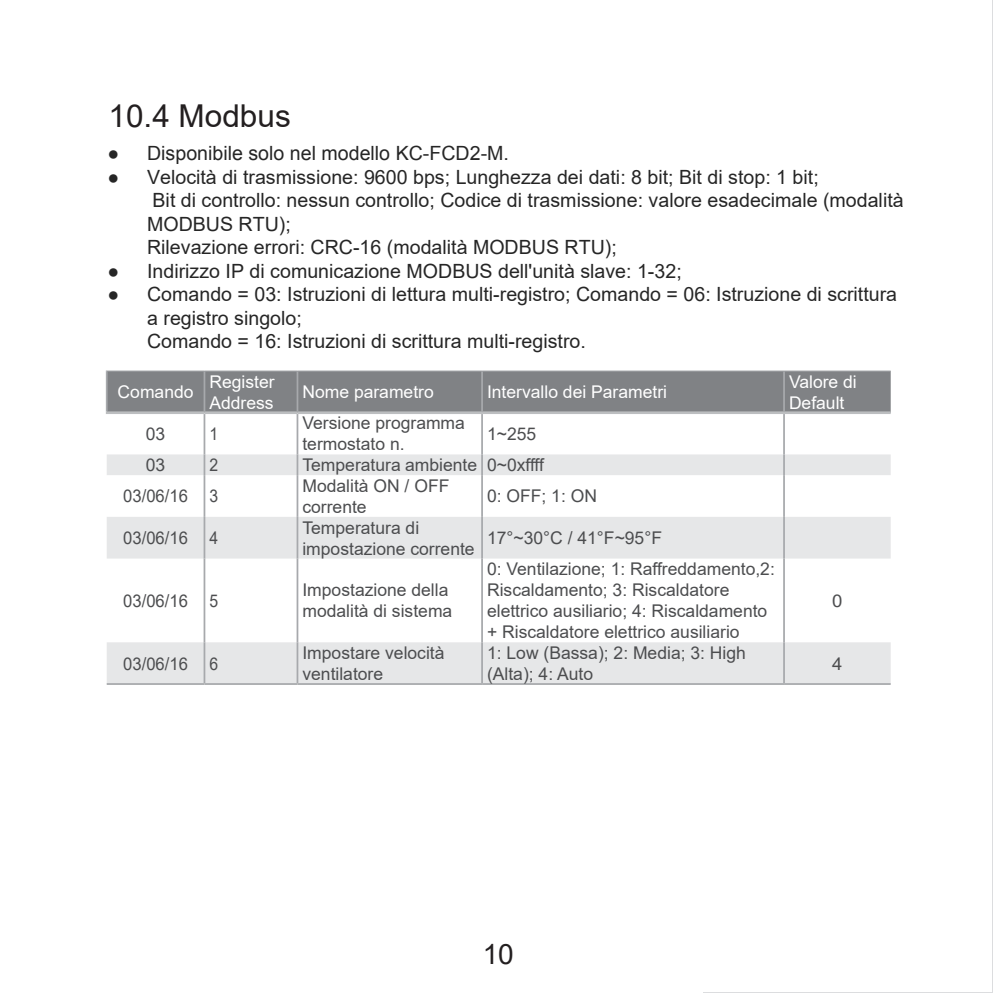
<style>
.page{position:relative;width:993px;height:993px;background:#fff}
.page>*{position:absolute;margin:0;border:0;box-sizing:border-box;transform-origin:0 0}
.t1{font:31.5px "Arial";color:#231f20}
.t2{font:28px "Arial";color:#231f20}
.t3{font:19.6px/23.4px "Arial";color:#262626}
.t4{font:19.6px "Arial";color:#262626}
.t5{font:17.5px/21px "Arial";color:#4c4d4f}
.t6{font:17.5px/21px "Arial";color:#fff}
.t7{font:17.5px "Arial";color:#4c4d4f;scale:.95 1}
.t8{font:17.5px "Arial";color:#4c4d4f;scale:.9 1}
.t9{font:17.5px "Arial";color:#4c4d4f;scale:1.06 1}
.s1{font-style:inherit}
</style>
<div class="page">
<div style="left:108px;top:371px;width:782px;height:40px;background:#808285"></div>
<svg style="left:107px;top:454px;width:783px;height:229px"></svg>
<hr style="left:106px;top:370px;width:98px;height:1px;background:#a7a9ac">
<hr style="left:204px;top:370px;width:93px;height:1px;background:#a7a9ac">
<hr style="left:297px;top:370px;width:185px;height:1px;background:#a7a9ac">
<hr style="left:482px;top:370px;width:301px;height:1px;background:#a7a9ac">
<hr style="left:783px;top:370px;width:107px;height:1px;background:#a7a9ac">
<hr style="left:106px;top:371px;width:2px;height:40px;background:#a7a9ac">
<hr style="left:203px;top:371px;width:2px;height:40px;background:#a7a9ac">
<hr style="left:296px;top:371px;width:2px;height:40px;background:#a7a9ac">
<hr style="left:481px;top:371px;width:2px;height:40px;background:#a7a9ac">
<hr style="left:782px;top:371px;width:2px;height:40px;background:#a7a9ac">
<hr style="left:203px;top:414px;width:2px;height:40px;background:#a7a9ac">
<hr style="left:296px;top:414px;width:2px;height:40px;background:#a7a9ac">
<hr style="left:481px;top:414px;width:2px;height:40px;background:#a7a9ac">
<hr style="left:782px;top:414px;width:2px;height:40px;background:#a7a9ac">
<hr style="left:106px;top:411px;width:98px;height:3px;background:#bcbec0">
<hr style="left:204px;top:411px;width:93px;height:3px;background:#bcbec0">
<hr style="left:297px;top:411px;width:185px;height:3px;background:#bcbec0">
<hr style="left:482px;top:411px;width:301px;height:3px;background:#bcbec0">
<hr style="left:783px;top:411px;width:107px;height:3px;background:#bcbec0">
<hr style="left:203px;top:454px;width:2px;height:21px;background:#a7a9ac">
<hr style="left:296px;top:454px;width:2px;height:21px;background:#a7a9ac">
<hr style="left:481px;top:454px;width:2px;height:21px;background:#a7a9ac">
<hr style="left:782px;top:454px;width:2px;height:21px;background:#a7a9ac">
<hr style="left:203px;top:475px;width:2px;height:41px;background:#a7a9ac">
<hr style="left:296px;top:475px;width:2px;height:41px;background:#a7a9ac">
<hr style="left:481px;top:475px;width:2px;height:41px;background:#a7a9ac">
<hr style="left:782px;top:475px;width:2px;height:41px;background:#a7a9ac">
<hr style="left:203px;top:516px;width:2px;height:42px;background:#a7a9ac">
<hr style="left:296px;top:516px;width:2px;height:42px;background:#a7a9ac">
<hr style="left:481px;top:516px;width:2px;height:42px;background:#a7a9ac">
<hr style="left:782px;top:516px;width:2px;height:42px;background:#a7a9ac">
<hr style="left:203px;top:558px;width:2px;height:84px;background:#a7a9ac">
<hr style="left:296px;top:558px;width:2px;height:84px;background:#a7a9ac">
<hr style="left:481px;top:558px;width:2px;height:84px;background:#a7a9ac">
<hr style="left:782px;top:558px;width:2px;height:84px;background:#a7a9ac">
<hr style="left:203px;top:642px;width:2px;height:41px;background:#a7a9ac">
<hr style="left:296px;top:642px;width:2px;height:41px;background:#a7a9ac">
<hr style="left:481px;top:642px;width:2px;height:41px;background:#a7a9ac">
<hr style="left:782px;top:642px;width:2px;height:41px;background:#a7a9ac">
<hr style="left:107px;top:683px;width:97px;height:1px;background:#a7a9ac">
<hr style="left:204px;top:683px;width:93px;height:1px;background:#a7a9ac">
<hr style="left:297px;top:683px;width:185px;height:1px;background:#a7a9ac">
<hr style="left:482px;top:683px;width:301px;height:1px;background:#a7a9ac">
<hr style="left:783px;top:683px;width:107px;height:1px;background:#a7a9ac">
<p class="t1" style="left:108px;top:94px;width:184px">10.4 Modbus</p>
<p class="t4" style="left:107px;top:140px;width:403px"><span class="s1">●</span> Disponibile solo nel modello KC-FCD2-M.</p>
<p class="t3" style="left:147px;top:165px;width:757px;text-indent:-40px">● Velocità di trasmissione: 9600 bps; Lunghezza dei dati: 8 bit; Bit di stop: 1 bit;<br>Bit di controllo: nessun controllo; Codice di trasmissione: valore esadecimale (modalità MODBUS RTU);<br>Rilevazione errori: CRC-16 (modalità MODBUS RTU);</p>
<p class="t3" style="left:107px;top:259px;width:575px">● Indirizzo IP di comunicazione MODBUS dell'unità slave: 1-32;</p>
<p class="t3" style="left:147px;top:282px;width:751px;text-indent:-40px">● Comando = 03: Istruzioni di lettura multi-registro; Comando = 06: Istruzione di scrittura a registro singolo;<br>Comando = 16: Istruzioni di scrittura multi-registro.</p>
<p class="t6" style="left:118px;top:381px;width:77px">Comando</p>
<p class="t6" style="left:209px;top:371px;width:67px">Register<br>Address</p>
<p class="t6" style="left:302px;top:381px;width:133px">Nome parametro</p>
<p class="t6" style="left:487px;top:381px;width:181px">Intervallo dei Parametri</p>
<p class="t6" style="left:788px;top:371px;width:69px">Valore di<br>Default</p>
<p class="t5" style="left:146px;top:423px;width:21px">03</p>
<p class="t8" style="left:209px;top:421px;width:11px">1</p>
<p class="t5" style="left:302px;top:412px;width:164px">Versione programma termostato n.</p>
<p class="t5" style="left:487px;top:423px;width:51px">1~255</p>
<p class="t5" style="left:146px;top:454px;width:21px">03</p>
<p class="t8" style="left:209px;top:453px;width:11px">2</p>
<p class="t5" style="left:302px;top:454px;width:176px">Temperatura ambiente</p>
<p class="t5" style="left:487px;top:454px;width:58px">0~0xffff</p>
<p class="t7" style="left:123px;top:484px;width:70px">03/06/16</p>
<p class="t8" style="left:209px;top:484px;width:11px">3</p>
<p class="t5" style="left:302px;top:475px;width:148px">Modalità ON / OFF corrente</p>
<p class="t5" style="left:487px;top:485px;width:111px">0: OFF; 1: ON</p>
<p class="t7" style="left:123px;top:525px;width:70px">03/06/16</p>
<p class="t8" style="left:209px;top:525px;width:11px">4</p>
<p class="t5" style="left:302px;top:516px;width:174px">Temperatura di impostazione corrente</p>
<p class="t5" style="left:487px;top:527px;width:176px">17°~30°C / 41°F~95°F</p>
<p class="t7" style="left:123px;top:588px;width:70px">03/06/16</p>
<p class="t8" style="left:209px;top:588px;width:11px">5</p>
<p class="t5" style="left:302px;top:579px;width:151px">Impostazione della modalità di sistema</p>
<p class="t5" style="left:487px;top:558px;width:289px">0: Ventilazione; 1: Raffreddamento,2:<br>Riscaldamento; 3: Riscaldatore elettrico ausiliario; 4: Riscaldamento + Riscaldatore elettrico ausiliario</p>
<p class="t9" style="left:831px;top:588px;width:11px">0</p>
<p class="t7" style="left:123px;top:651px;width:70px">03/06/16</p>
<p class="t8" style="left:209px;top:651px;width:11px">6</p>
<p class="t5" style="left:302px;top:642px;width:143px">Impostare velocità ventilatore</p>
<p class="t5" style="left:487px;top:642px;width:260px">1: Low (Bassa); 2: Media; 3: High (Alta); 4: Auto</p>
<p class="t9" style="left:831px;top:651px;width:11px">4</p>
<p class="t2" style="left:482px;top:934px;width:33px">10</p>
</div>
